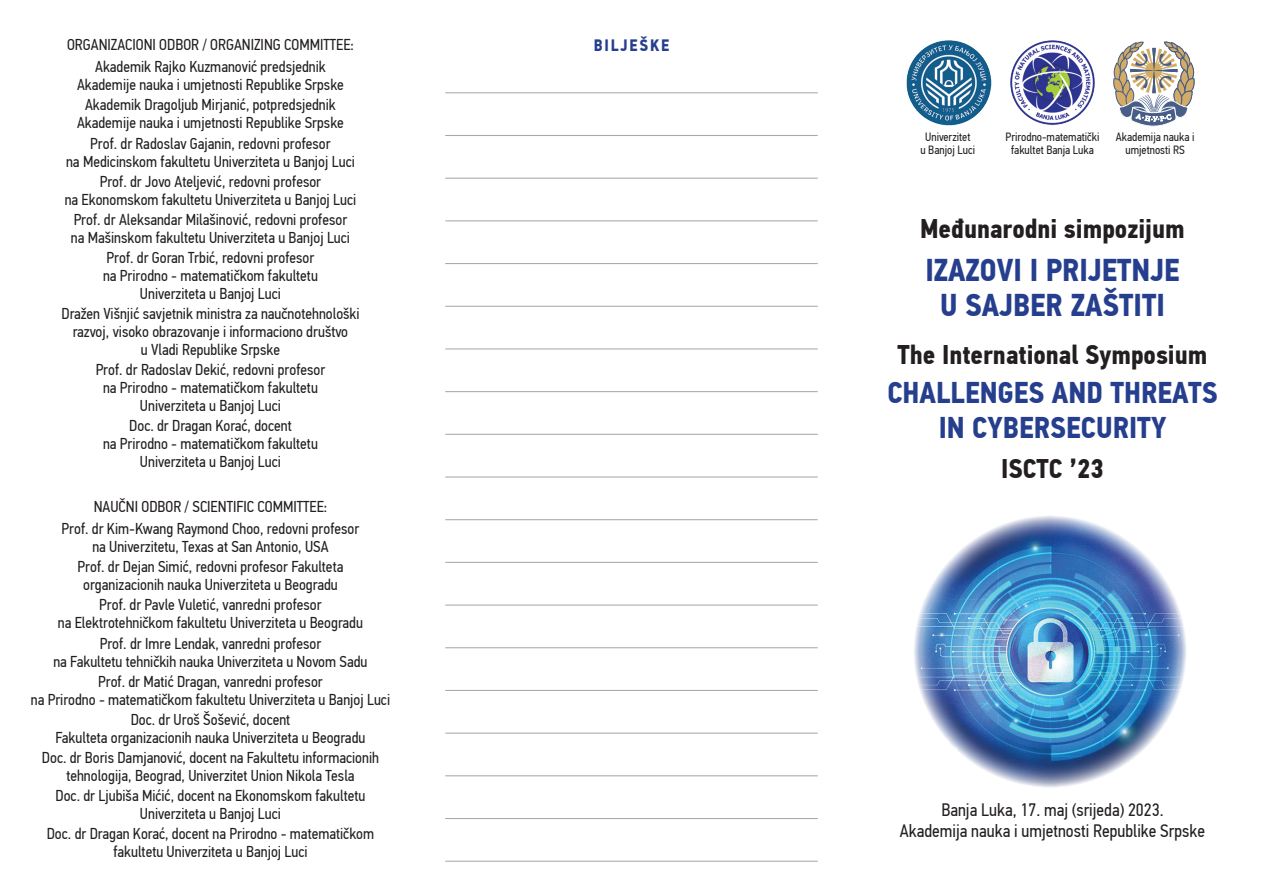
<style>
.page{position:relative;width:1263px;height:893px;background:#fff}
.page>*{position:absolute;margin:0;border:0;box-sizing:border-box;transform-origin:0 0}
.t1{font:700 31.5px/34.5px "PF Din Text Cond Pro";color:#253f8e;text-align:center}
.t2{font:700 30px/34.5px "PF Din Text Cond Pro";color:#253f8e;text-align:center}
.t3{font:700 27px "PF Din Text Cond Pro";color:#231f20}
.t4{font:18px "PF Din Text Cond Pro";color:#231f20}
.t5{font:700 16.5px "PF Din Text Cond Pro";letter-spacing:.11em;color:#253f8e}
.t6{font:15.75px/18px "PF Din Text Cond Pro";color:#231f20;text-align:center}
.t7{font:12px/13.5px "PF Din Text Cond Pro";color:#231f20;text-align:center}
</style>
<div class="page">
<hr style="left:445px;top:135px;width:373px;height:1px;background:#a8a9ad">
<hr style="left:445px;top:92px;width:373px;height:1px;background:#a8a9ad">
<hr style="left:445px;top:178px;width:373px;height:1px;background:#a8a9ad">
<hr style="left:445px;top:220px;width:373px;height:1px;background:#a8a9ad">
<hr style="left:445px;top:263px;width:373px;height:1px;background:#a8a9ad">
<hr style="left:445px;top:306px;width:373px;height:1px;background:#a8a9ad">
<hr style="left:445px;top:348px;width:373px;height:1px;background:#a8a9ad">
<hr style="left:445px;top:391px;width:373px;height:1px;background:#a8a9ad">
<hr style="left:445px;top:434px;width:373px;height:1px;background:#a8a9ad">
<hr style="left:445px;top:476px;width:373px;height:1px;background:#a8a9ad">
<hr style="left:445px;top:519px;width:373px;height:1px;background:#a8a9ad">
<hr style="left:445px;top:562px;width:373px;height:1px;background:#a8a9ad">
<hr style="left:445px;top:604px;width:373px;height:2px;background:#a8a9ad">
<hr style="left:445px;top:647px;width:373px;height:1px;background:#a8a9ad">
<hr style="left:445px;top:690px;width:373px;height:1px;background:#a8a9ad">
<hr style="left:445px;top:733px;width:373px;height:1px;background:#a8a9ad">
<hr style="left:445px;top:775px;width:373px;height:1px;background:#a8a9ad">
<hr style="left:445px;top:818px;width:373px;height:1px;background:#a8a9ad">
<hr style="left:445px;top:861px;width:373px;height:1px;background:#a8a9ad">
<svg style="left:1113px;top:41px;width:82px;height:86px"></svg>
<img style="left:1010px;top:40px;width:85px;height:85px">
<img style="left:906px;top:40px;width:85px;height:85px">
<img style="left:913px;top:514px;width:274px;height:274px;border-radius:137px">
<p class="t6" style="left:67px;top:36px;width:288px">ORGANIZACIONI ODBOR / ORGANIZING COMMITTEE:</p>
<p class="t6" style="left:77px;top:58px;width:268px">Akademik Rajko Kuzmanović predsjednik<br>Akademije nauka i umjetnosti Republike Srpske</p>
<p class="t6" style="left:77px;top:96px;width:268px">Akademik Dragoljub Mirjanić, potpredsjednik<br>Akademije nauka i umjetnosti Republike Srpske</p>
<p class="t6" style="left:66px;top:134px;width:290px">Prof. dr Radoslav Gajanin, redovni profesor<br>na Medicinskom fakultetu Univerziteta u Banjoj Luci</p>
<p class="t6" style="left:65px;top:172px;width:293px">Prof. dr Jovo Ateljević, redovni profesor<br>na Ekonomskom fakultetu Univerziteta u Banjoj Luci</p>
<p class="t6" style="left:71px;top:210px;width:281px;text-align:left">Prof. dr Aleksandar Milašinović, redovni profesor na Mašinskom fakultetu Univerziteta u Banjoj Luci</p>
<p class="t6" style="left:103px;top:249px;width:216px">Prof. dr Goran Trbić, redovni profesor na Prirodno - matematičkom fakultetu<br>Univerziteta u Banjoj Luci</p>
<p class="t6" style="left:61px;top:305px;width:300px">Dražen Višnjić savjetnik ministra za naučnotehnološki razvoj, visoko obrazovanje i informaciono društvo<br>u Vladi Republike Srpske</p>
<p class="t6" style="left:96px;top:361px;width:231px">Prof. dr Radoslav Dekić, redovni profesor na Prirodno - matematičkom fakultetu<br>Univerziteta u Banjoj Luci</p>
<p class="t6" style="left:103px;top:417px;width:216px">Doc. dr Dragan Korać, docent<br>na Prirodno - matematičkom fakultetu<br>Univerziteta u Banjoj Luci</p>
<p class="t6" style="left:94px;top:497px;width:235px">NAUČNI ODBOR / SCIENTIFIC COMMITTEE:</p>
<p class="t6" style="left:62px;top:520px;width:299px">Prof. dr Kim-Kwang Raymond Choo, redovni profesor na Univerzitetu, Texas at San Antonio, USA</p>
<p class="t6" style="left:78px;top:558px;width:267px">Prof. dr Dejan Simić, redovni profesor Fakulteta organizacionih nauka Univerziteta u Beogradu</p>
<p class="t6" style="left:58px;top:596px;width:307px">Prof. dr Pavle Vuletić, vanredni profesor<br>na Elektrotehničkom fakultetu Univerziteta u Beogradu</p>
<p class="t6" style="left:53px;top:634px;width:316px">Prof. dr Imre Lendak, vanredni profesor<br>na Fakultetu tehničkih nauka Univerziteta u Novom Sadu</p>
<p class="t6" style="left:31px;top:672px;width:361px">Prof. dr Matić Dragan, vanredni profesor<br>na Prirodno - matematičkom fakultetu Univerziteta u Banjoj Luci</p>
<p class="t6" style="left:56px;top:710px;width:311px">Doc. dr Uroš Šošević, docent<br>Fakulteta organizacionih nauka Univerziteta u Beogradu</p>
<p class="t6" style="left:42px;top:748px;width:339px">Doc. dr Boris Damjanović, docent na Fakultetu informacionih tehnologija, Beograd, Univerzitet Union Nikola Tesla</p>
<p class="t6" style="left:56px;top:787px;width:311px">Doc. dr Ljubiša Mićić, docent na Ekonomskom fakultetu<br>Univerziteta u Banjoj Luci</p>
<p class="t6" style="left:47px;top:825px;width:329px">Doc. dr Dragan Korać, docent na Prirodno - matematičkom fakultetu Univerziteta u Banjoj Luci</p>
<p class="t5" style="left:594px;top:35px;width:77px">BILJEŠKE</p>
<p class="t7" style="left:920px;top:130px;width:56px">Univerzitet<br>u Banjoj Luci</p>
<p class="t7" style="left:1005px;top:130px;width:95px">Prirodno-matematički fakultet Banja Luka</p>
<p class="t7" style="left:1116px;top:130px;width:80px">Akademija nauka i umjetnosti RS</p>
<p class="t3" style="left:920px;top:213px;width:266px">Međunarodni simpozijum</p>
<p class="t1" style="left:925px;top:254px;width:256px">IZAZOVI I PRIJETNJE<br>U SAJBER ZAŠTITI</p>
<p class="t3" style="left:897px;top:339px;width:311px">The International Symposium</p>
<p class="t2" style="left:887px;top:376px;width:332px">CHALLENGES AND THREATS<br>IN CYBERSECURITY</p>
<p class="t3" style="left:1001px;top:452px;width:104px">ISCTC ’23</p>
<p class="t4" style="left:941px;top:799px;width:224px">Banja Luka, 17. maj (srijeda) 2023.</p>
<p class="t4" style="left:900px;top:820px;width:307px">Akademija nauka i umjetnosti Republike Srpske</p>
</div>
